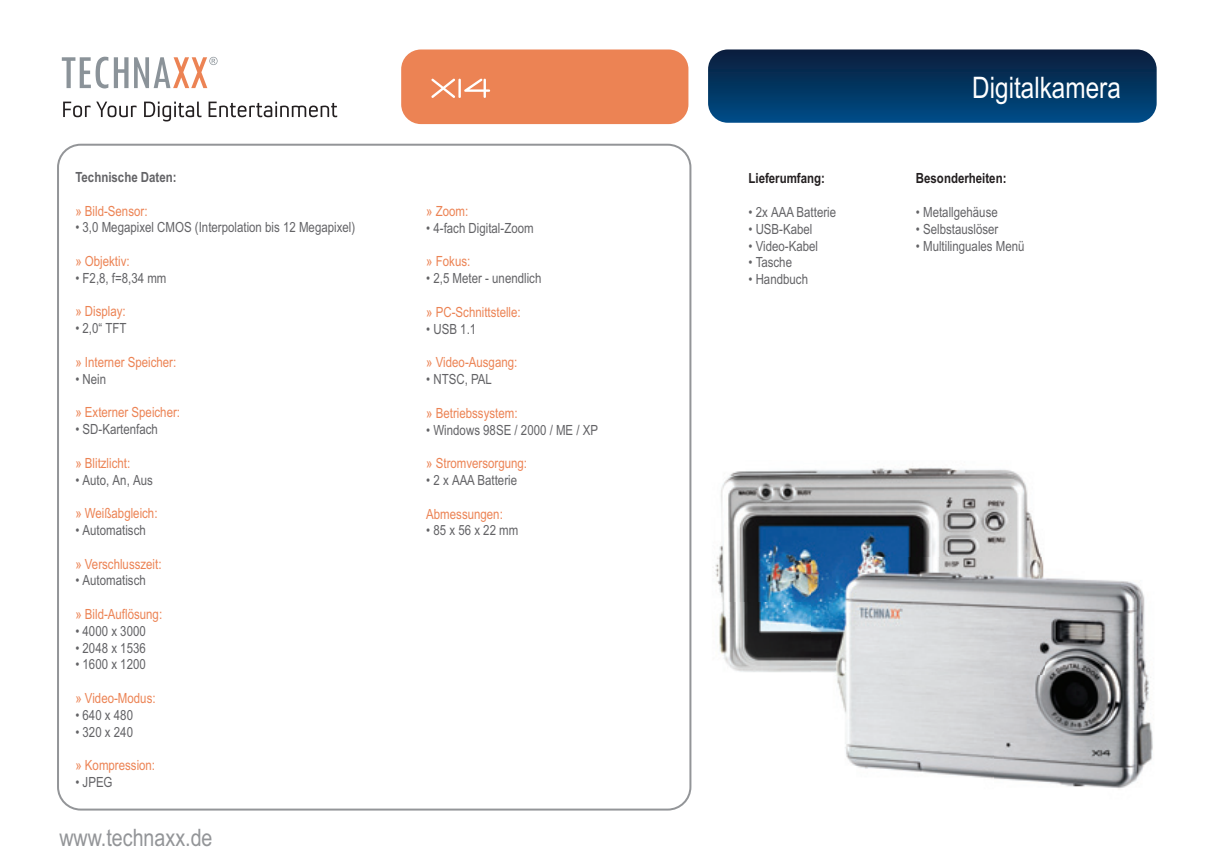
<style>
.page{position:relative;width:1214px;height:862px;background:#fff}
.page>*{position:absolute;margin:0;border:0;box-sizing:border-box;transform-origin:0 0}
.t1{font:29.6px "Arial Narrow";color:#fff}
.t2{font:24px "Arial Narrow";color:#939598}
.t3{font:14px "Arial Narrow";color:#636366}
.t4{font:14px "Arial Narrow";color:#ec8354}
.t5{font:700 14px "Arial Narrow";color:#231f20}
.t6{font:700 14px "Arial Narrow";color:#636366}
</style>
<div class="page">
<div style="left:401px;top:49px;width:287px;height:75px;background:#ec8354;border-radius:20px"></div>
<svg style="left:431px;top:79px;width:59px;height:19px"></svg>
<div style="left:708px;top:49px;width:448px;height:74px;background:linear-gradient(to bottom,#0a1c3a,#004c86);border-radius:20px"></div>
<img style="left:715px;top:468px;width:327px;height:135px">
<img style="left:719px;top:603px;width:92px;height:69px">
<img style="left:993px;top:578px;width:160px;height:211px">
<img style="left:836px;top:674px;width:157px;height:105px">
<img style="left:811px;top:557px;width:233px;height:117px">
<svg style="left:63px;top:102px;width:73px;height:15px"></svg>
<svg style="left:144px;top:102px;width:57px;height:19px"></svg>
<svg style="left:208px;top:102px;width:129px;height:15px"></svg>
<svg style="left:62px;top:57px;width:46px;height:31px"></svg>
<svg style="left:114px;top:57px;width:14px;height:31px"></svg>
<svg style="left:134px;top:57px;width:83px;height:31px"></svg>
<p class="t6" style="left:75px;top:172px;width:103px">Technische Daten:</p>
<p class="t4" style="left:75px;top:206px;width:74px">» Bild-Sensor:</p>
<p class="t3" style="left:75px;top:222px;width:281px">• 3,0 Megapixel CMOS (Interpolation bis 12 Megapixel)</p>
<p class="t4" style="left:75px;top:256px;width:56px">» Objektiv:</p>
<p class="t3" style="left:75px;top:273px;width:93px">• F2,8, f=8,34 mm</p>
<p class="t4" style="left:75px;top:306px;width:52px">» Display:</p>
<p class="t3" style="left:75px;top:323px;width:53px">• 2,0“ TFT</p>
<p class="t4" style="left:75px;top:357px;width:102px">» Interner Speicher:</p>
<p class="t3" style="left:75px;top:374px;width:32px">• Nein</p>
<p class="t4" style="left:75px;top:407px;width:106px">» Externer Speicher:</p>
<p class="t3" style="left:75px;top:424px;width:84px">• SD-Kartenfach</p>
<p class="t4" style="left:75px;top:458px;width:56px">» Blitzlicht:</p>
<p class="t3" style="left:75px;top:474px;width:79px">• Auto, An, Aus</p>
<p class="t4" style="left:75px;top:508px;width:84px">» Weißabgleich:</p>
<p class="t3" style="left:75px;top:525px;width:72px">• Automatisch</p>
<p class="t4" style="left:75px;top:558px;width:88px">» Verschlusszeit:</p>
<p class="t3" style="left:75px;top:575px;width:72px">• Automatisch</p>
<p class="t4" style="left:75px;top:609px;width:88px">» Bild-Auflösung:</p>
<p class="t3" style="left:75px;top:626px;width:72px">• 4000 x 3000</p>
<p class="t3" style="left:75px;top:642px;width:72px">• 2048 x 1536</p>
<p class="t3" style="left:75px;top:659px;width:72px">• 1600 x 1200</p>
<p class="t4" style="left:75px;top:693px;width:82px">» Video-Modus:</p>
<p class="t3" style="left:75px;top:710px;width:59px">• 640 x 480</p>
<p class="t3" style="left:75px;top:726px;width:59px">• 320 x 240</p>
<p class="t4" style="left:75px;top:760px;width:81px">» Kompression:</p>
<p class="t3" style="left:75px;top:777px;width:39px">• JPEG</p>
<h2 class="t2" style="left:59px;top:828px;width:155px">www.technaxx.de</h2>
<p class="t4" style="left:426px;top:206px;width:44px">» Zoom:</p>
<p class="t3" style="left:426px;top:223px;width:109px">• 4-fach Digital-Zoom</p>
<p class="t4" style="left:426px;top:256px;width:46px">» Fokus:</p>
<p class="t3" style="left:426px;top:273px;width:117px">• 2,5 Meter - unendlich</p>
<p class="t4" style="left:426px;top:307px;width:96px">» PC-Schnittstelle:</p>
<p class="t3" style="left:426px;top:324px;width:51px">• USB 1.1</p>
<p class="t4" style="left:426px;top:357px;width:93px">» Video-Ausgang:</p>
<p class="t3" style="left:426px;top:374px;width:67px">• NTSC, PAL</p>
<p class="t4" style="left:426px;top:408px;width:93px">» Betriebssystem:</p>
<p class="t3" style="left:426px;top:424px;width:173px">• Windows 98SE / 2000 / ME / XP</p>
<p class="t4" style="left:426px;top:458px;width:102px">» Stromversorgung:</p>
<p class="t3" style="left:426px;top:475px;width:92px">• 2 x AAA Batterie</p>
<p class="t4" style="left:426px;top:508px;width:78px">Abmessungen:</p>
<p class="t3" style="left:426px;top:525px;width:94px">• 85 x 56 x 22 mm</p>
<p class="t5" style="left:748px;top:173px;width:78px">Lieferumfang:</p>
<p class="t3" style="left:748px;top:207px;width:89px">• 2x AAA Batterie</p>
<p class="t3" style="left:748px;top:224px;width:65px">• USB-Kabel</p>
<p class="t3" style="left:748px;top:241px;width:71px">• Video-Kabel</p>
<p class="t3" style="left:748px;top:257px;width:45px">• Tasche</p>
<p class="t3" style="left:748px;top:274px;width:61px">• Handbuch</p>
<h1 class="t1" style="left:972px;top:77px;width:150px">Digitalkamera</h1>
<p class="t5" style="left:915px;top:173px;width:92px">Besonderheiten:</p>
<p class="t3" style="left:915px;top:207px;width:83px">• Metallgehäuse</p>
<p class="t3" style="left:915px;top:224px;width:84px">• Selbstauslöser</p>
<p class="t3" style="left:915px;top:240px;width:110px">• Multilinguales Menü</p>
</div>
